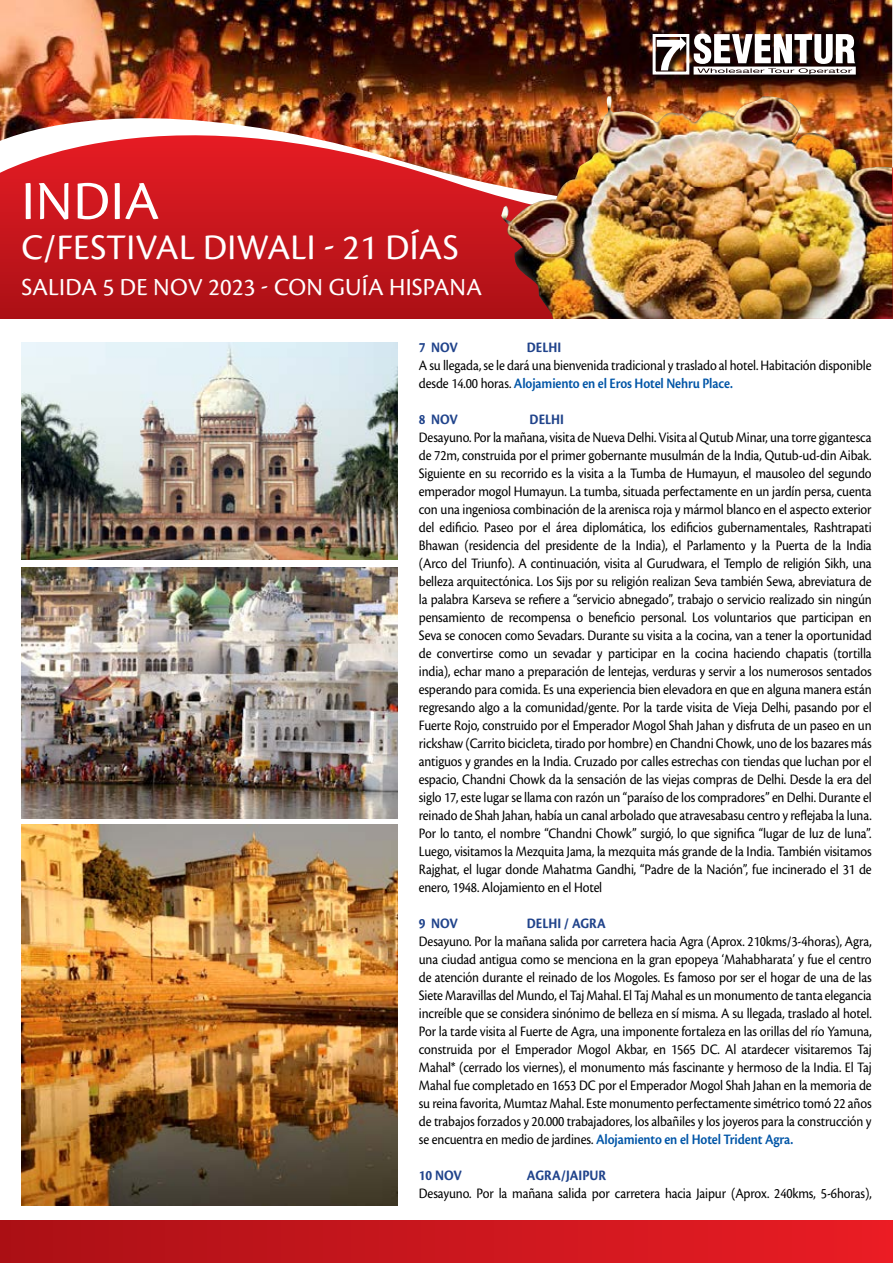
<style>
.page{position:relative;width:893px;height:1263px;background:#fff}
.page>*{position:absolute;margin:0;border:0;box-sizing:border-box;transform-origin:0 0}
.t1{font:57px "Cronos Pro";color:#fff}
.t2{font:37.5px "Cronos Pro";letter-spacing:.01em;color:#fff}
.t3{font:25.5px "Cronos Pro";letter-spacing:.01em;color:#fff}
.t4{font:15px/18px "Cronos Pro";letter-spacing:-.01em;color:#000;text-align:justify;scale:.9 1}
.t5{font:700 15px "Cronos Pro";color:#20438b;scale:.9 1}
.s1{font-weight:600;color:#0055a7}
</style>
<div class="page">
<div style="left:0;top:125px;width:893px;height:194px;background:#b21117"></div>
<svg style="left:0;top:0;width:893px;height:275px;fill:#c4161c"></svg>
<img style="left:0;top:0;width:892px;height:208px">
<div style="left:0;top:1220px;width:893px;height:43px;background:linear-gradient(to right,#ab1016,#ea1d25)"></div>
<img style="left:21px;top:342px;width:377px;height:217px">
<img style="left:21px;top:825px;width:377px;height:380px">
<div style="left:653px;top:34px;width:211px;height:49px;background:#000;opacity:.77"></div>
<div style="left:653px;top:34px;width:36px;height:41px;border:3px solid #fff"></div>
<svg style="left:657px;top:37px;width:29px;height:33px"></svg>
<svg style="left:694px;top:33px;width:162px;height:42px"></svg>
<img style="left:21px;top:568px;width:377px;height:251px">
<img style="left:501px;top:96px;width:392px;height:223px">
<h1 class="t1" style="left:22px;top:168px;width:28px">india</h1>
<h2 class="t2" style="left:21px;top:226px;width:54px">c/festival</h2>
<h2 class="t2" style="left:203px;top:226px;width:236px">diwali - 21 días</h2>
<h3 class="t3" style="left:21px;top:273px;width:14px">salida</h3>
<h3 class="t3" style="left:103px;top:273px;width:301px">5 de nov 2023 - con guía hispana</h3>
<p class="t5" style="left:419px;top:339px;width:45px">7 NOV</p>
<p class="t5" style="left:527px;top:339px;width:40px">DELHI</p>
<p class="t4" style="left:419px;top:356px;width:505px">A su llegada, se le dará una bienvenida tradicional y traslado al hotel. Habitación disponible desde 14.00 horas. <span class="s1">Alojamiento en el Eros Hotel Nehru Place.</span></p>
<p class="t5" style="left:419px;top:411px;width:45px">8 NOV</p>
<p class="t5" style="left:530px;top:411px;width:40px">DELHI</p>
<p class="t4" style="left:419px;top:428px;width:505px">Desayuno. Por la mañana, visita de Nueva Delhi. Visita al Qutub Minar, una torre gigantesca de 72m, construida por el primer gobernante musulmán de la India, Qutub-ud-din Aibak.<br>Siguiente en su recorrido es la visita a la Tumba de Humayun, el mausoleo del segundo emperador mogol Humayun. La tumba, situada perfectamente en un jardín persa, cuenta con una ingeniosa combinación de la arenisca roja y mármol blanco en el aspecto exterior del edificio. Paseo por el área diplomática, los edificios gubernamentales, Rashtrapati Bhawan (residencia del presidente de la India), el Parlamento y la Puerta de la India (Arco del Triunfo). A continuación, visita al Gurudwara, el Templo de religión Sikh, una belleza arquitectónica. Los Sijs por su religión realizan Seva también Sewa, abreviatura de la palabra Karseva se refiere a “servicio abnegado”, trabajo o servicio realizado sin ningún pensamiento de recompensa o beneficio personal. Los voluntarios que participan en Seva se conocen como Sevadars. Durante su visita a la cocina, van a tener la oportunidad de convertirse como un sevadar y participar en la cocina haciendo chapatis (tortilla india), echar mano a preparación de lentejas, verduras y servir a los numerosos sentados esperando para comida. Es una experiencia bien elevadora en que en alguna manera están regresando algo a la comunidad/gente. Por la tarde visita de Vieja Delhi, pasando por el Fuerte Rojo, construido por el Emperador Mogol Shah Jahan y disfruta de un paseo en un rickshaw (Carrito bicicleta, tirado por hombre) en Chandni Chowk, uno de los bazares más antiguos y grandes en la India. Cruzado por calles estrechas con tiendas que luchan por el espacio, Chandni Chowk da la sensación de las viejas compras de Delhi. Desde la era del siglo 17, este lugar se llama con razón un “paraíso de los compradores” en Delhi. Durante el reinado de Shah Jahan, había un canal arbolado que atravesabasu centro y reflejaba la luna.<br>Por lo tanto, el nombre “Chandni Chowk” surgió, lo que significa “lugar de luz de luna”.<br>Luego, visitamos la Mezquita Jama, la mezquita más grande de la India. También visitamos Rajghat, el lugar donde Mahatma Gandhi, “Padre de la Nación”, fue incinerado el 31 de enero, 1948. Alojamiento en el Hotel</p>
<p class="t5" style="left:419px;top:915px;width:45px">9 NOV</p>
<p class="t5" style="left:527px;top:915px;width:89px">DELHI / AGRA</p>
<p class="t4" style="left:419px;top:932px;width:505px">Desayuno. Por la mañana salida por carretera hacia Agra (Aprox. 210kms/3-4horas), Agra, una ciudad antigua como se menciona en la gran epopeya ‘Mahabharata’ y fue el centro de atención durante el reinado de los Mogoles. Es famoso por ser el hogar de una de las Siete Maravillas del Mundo, el Taj Mahal. El Taj Mahal es un monumento de tanta elegancia increíble que se considera sinónimo de belleza en sí misma. A su llegada, traslado al hotel.<br>Por la tarde visita al Fuerte de Agra, una imponente fortaleza en las orillas del río Yamuna, construida por el Emperador Mogol Akbar, en 1565 DC. Al atardecer visitaremos Taj Mahal* (cerrado los viernes), el monumento más fascinante y hermoso de la India. El Taj Mahal fue completado en 1653 DC por el Emperador Mogol Shah Jahan en la memoria de su reina favorita, Mumtaz Mahal. Este monumento perfectamente simétrico tomó 22 años de trabajos forzados y 20.000 trabajadores, los albañiles y los joyeros para la construcción y se encuentra en medio de jardines. <span class="s1">Alojamiento en el Hotel Trident Agra.</span></p>
<p class="t5" style="left:419px;top:1167px;width:49px">10 NOV</p>
<p class="t5" style="left:527px;top:1167px;width:90px">AGRA/JAIPUR</p>
<p class="t4" style="left:419px;top:1184px;width:505px">Desayuno. Por la mañana salida por carretera hacia Jaipur (Aprox. 240kms, 5-6horas),</p>
</div>
